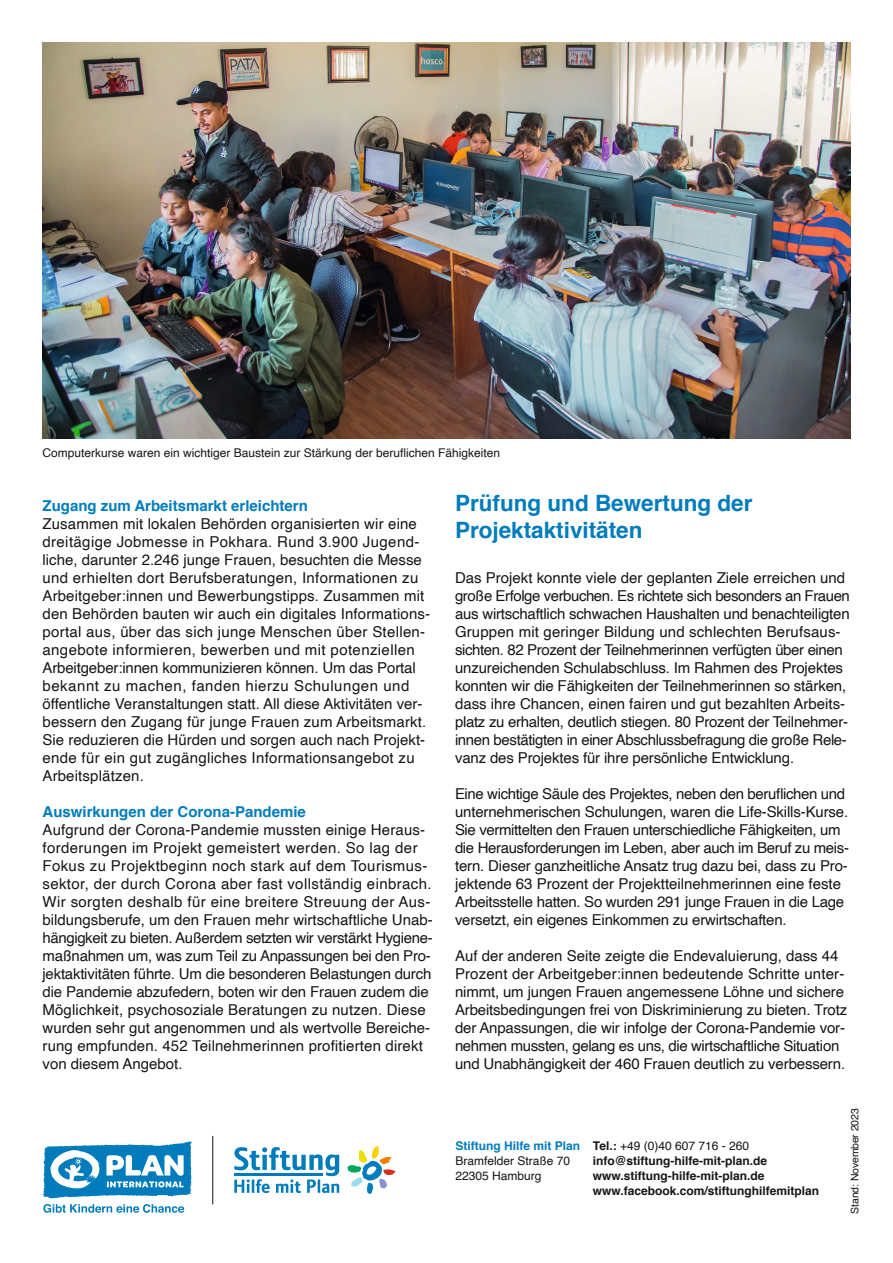
<style>
.page{position:relative;width:893px;height:1263px;background:#fff}
.page>*{position:absolute;margin:0;border:0;box-sizing:border-box;transform-origin:0 0}
.t1{font:700 22.5px/27px "Helvetica";color:#007cbd}
.t2{font:15px/18px "Helvetica";color:#151616}
.t3{font:15px/18px "Helvetica";letter-spacing:-.02em;color:#151616}
.t4{font:700 15px "Helvetica";color:#007cbd}
.t5{font:700 12px/15px "Helvetica";color:#151616}
.t6{font:12px/15px "Helvetica";color:#151616}
.t7{font:700 12px "Helvetica";color:#007cbd}
.t8{font:10.5px "Helvetica";letter-spacing:-.015em;color:#151616}
.s1{font-weight:400}
</style>
<div class="page">
<svg style="left:43px;top:1141px;width:149px;height:57px"></svg>
<svg style="left:43px;top:1204px;width:141px;height:9px"></svg>
<svg style="left:347px;top:1146px;width:48px;height:48px"></svg>
<svg style="left:234px;top:1147px;width:105px;height:46px"></svg>
<hr style="left:212px;top:1136px;width:1px;height:68px;background:#151616">
<img style="left:43px;top:43px;width:807px;height:396px">
<p class="t6" style="left:43px;top:445px;width:459px">Computerkurse waren ein wichtiger Baustein zur Stärkung der beruflichen Fähigkeiten</p>
<p class="t4" style="left:43px;top:493px;width:267px">Zugang zum Arbeitsmarkt erleichtern</p>
<p class="t2" style="left:43px;top:515px;width:389px">Zusammen mit lokalen Behörden organisierten wir eine dreitägige Jobmesse in Pokhara. Rund 3.900 Jugend&shy;liche, darunter 2.246 junge Frauen, besuchten die Messe und erhielten dort Berufsberatungen, Informationen zu Arbeitgeber:innen und Bewerbungstipps. Zusammen mit den Behörden bauten wir auch ein digitales Informations&shy;portal aus, über das sich junge Menschen über Stellen&shy;angebote informieren, bewerben und mit potenziellen Arbeitgeber:innen kommunizieren können. Um das Portal bekannt zu machen, fanden hierzu Schulungen und öffentliche Veranstaltungen statt. All diese Aktivitäten ver&shy;bessern den Zugang für junge Frauen zum Arbeitsmarkt.<br>Sie reduzieren die Hürden und sorgen auch nach Projekt&shy;ende für ein gut zugängliches Informationsangebot zu Arbeitsplätzen.</p>
<p class="t4" style="left:43px;top:799px;width:265px">Auswirkungen der Corona-Pandemie</p>
<p class="t2" style="left:43px;top:821px;width:391px">Aufgrund der Corona-Pandemie mussten einige Heraus&shy;forderungen im Projekt gemeistert werden. So lag der Fokus zu Projektbeginn noch stark auf dem Tourismus&shy;sektor, der durch Corona aber fast vollständig einbrach.<br>Wir sorgten deshalb für eine breitere Streuung der Aus&shy;bildungsberufe, um den Frauen mehr wirtschaftliche Unab&shy;hängigkeit zu bieten. Außerdem setzten wir verstärkt Hygiene&shy;maßnahmen um, was zum Teil zu Anpassungen bei den Pro&shy;jektaktivitäten führte. Um die besonderen Belastungen durch die Pandemie abzufedern, boten wir den Frauen zudem die Möglichkeit, psychosoziale Beratungen zu nutzen. Diese wurden sehr gut angenommen und als wertvolle Bereiche&shy;rung empfunden. 452 Teilnehmerinnen profitierten direkt von diesem Angebot.</p>
<h1 class="t1" style="left:455px;top:489px;width:299px">Prüfung und Bewertung der<br>Projektaktivitäten</h1>
<p class="t2" style="left:455px;top:569px;width:396px">Das Projekt konnte viele der geplanten Ziele erreichen und große Erfolge verbuchen. Es richtete sich besonders an Frauen aus wirtschaftlich schwachen Haushalten und benachteiligten Gruppen mit geringer Bildung und schlechten Berufsaus&shy;sichten. 82 Prozent der Teilnehmerinnen verfügten über einen unzureichenden Schulabschluss. Im Rahmen des Projektes konnten wir die Fähigkeiten der Teilnehmerinnen so stärken, dass ihre Chancen, einen fairen und gut bezahlten Arbeits&shy;platz zu erhalten, deutlich stiegen. 80 Prozent der Teilnehmer&shy;innen bestätigten in einer Abschlussbefragung die große Rele&shy;vanz des Projektes für ihre persönliche Entwicklung.</p>
<p class="t3" style="left:455px;top:785px;width:395px">Eine wichtige Säule des Projektes, neben den beruflichen und unternehmerischen Schulungen, waren die Life-Skills-Kurse.<br>Sie vermittelten den Frauen unterschiedliche Fähigkeiten, um die Herausforderungen im Leben, aber auch im Beruf zu meis&shy;tern. Dieser ganzheitliche Ansatz trug dazu bei, dass zu Pro&shy;jektende 63 Prozent der Projektteilnehmerinnen eine feste Arbeitsstelle hatten. So wurden 291 junge Frauen in die Lage versetzt, ein eigenes Einkommen zu erwirtschaften.</p>
<p class="t2" style="left:455px;top:947px;width:394px">Auf der anderen Seite zeigte die Endevaluierung, dass 44<br>Prozent der Arbeitgeber:innen bedeutende Schritte unter&shy;nimmt, um jungen Frauen angemessene Löhne und sichere Arbeitsbedingungen frei von Diskriminierung zu bieten. Trotz der Anpassungen, die wir infolge der Corona-Pandemie vor&shy;nehmen mussten, gelang es uns, die wirtschaftliche Situation und Unabhängigkeit der 460 Frauen deutlich zu verbessern.</p>
<p class="t7" style="left:455px;top:1136px;width:126px">Stiftung Hilfe mit Plan</p>
<p class="t6" style="left:455px;top:1154px;width:116px">Bramfelder Straße 70<br>22305 Hamburg</p>
<p class="t5" style="left:593px;top:1139px;width:228px">Tel.: <span class="s1">+49 (0)40 607 716 - 260 </span>info@stiftung-hilfe-mit-plan.de www.stiftung-hilfe-mit-plan.de www.facebook.com/stiftunghilfemitplan</p>
<p class="t8" style="left:846px;top:1213px;width:106px;rotate:-90deg">Stand: November 2023</p>
</div>
